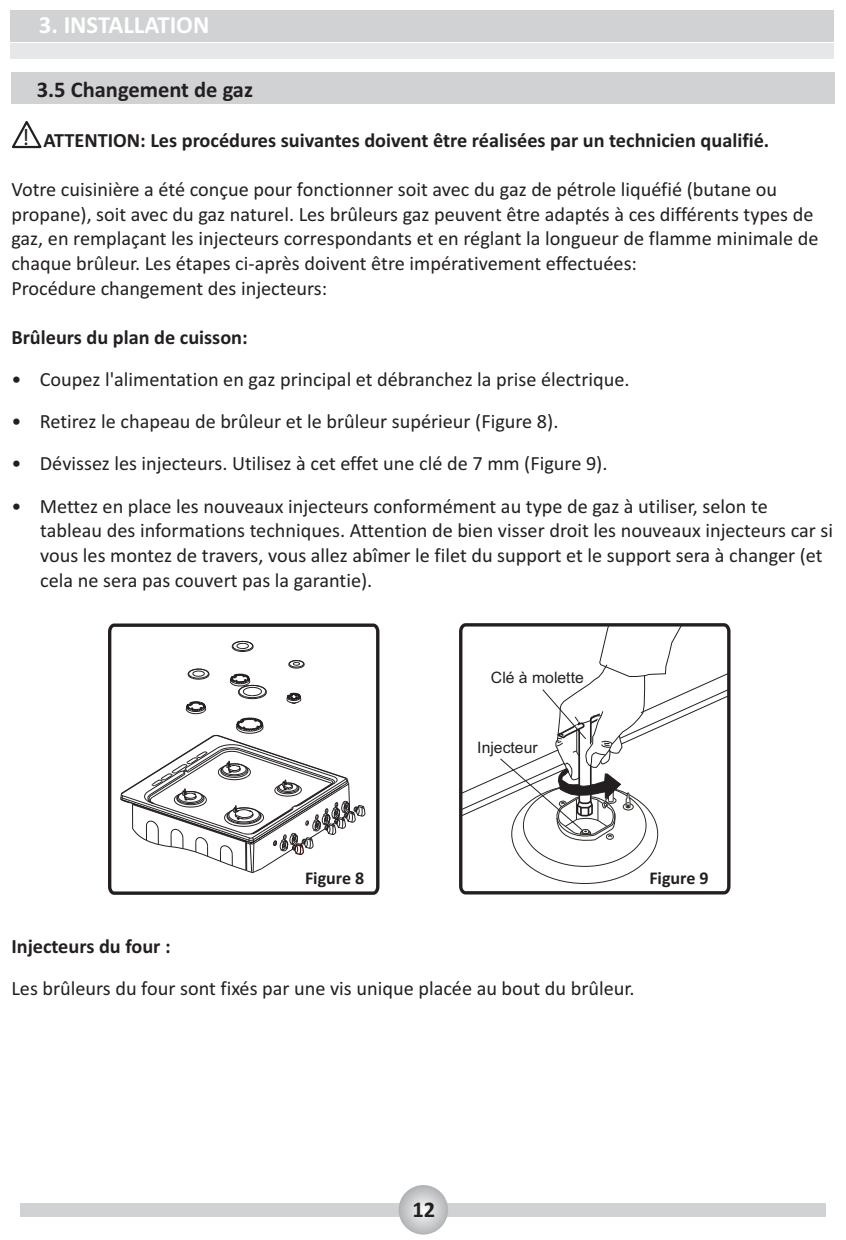
<style>
.page{position:relative;width:846px;height:1240px;background:#fff}
.page>*{position:absolute;margin:0;border:0;box-sizing:border-box;transform-origin:0 0}
.t1{font:700 24.75px "Calibri";color:#fff}
.t2{font:23.85px "Calibri";color:#231f20}
.t3{font:700 22.5px "Calibri";color:#231f20}
.t4{font:20.25px/24.8px "Calibri";color:#231f20}
.t5{font:700 20.25px "Calibri";color:#231f20}
.t6{font:700 18px "Calibri";color:#231f20}
.t7{font:15.75px "Arial";color:#231f20}
</style>
<div class="page">
<div style="left:10px;top:10px;width:823px;height:32px;background:#d1d2d4"></div>
<div style="left:11px;top:72px;width:823px;height:32px;background:#d1d2d4"></div>
<div style="left:10px;top:43px;width:824px;height:16px;background:#e6e7e9"></div>
<div style="left:21px;top:1202px;width:804px;height:14px;background:#d1d2d4"></div>
<svg style="left:398px;top:1185px;width:50px;height:49px"></svg>
<svg style="left:12px;top:121px;width:30px;height:28px"></svg>
<svg style="left:459px;top:626px;width:271px;height:268px"></svg>
<svg style="left:460px;top:623px;width:269px;height:261px"></svg>
<svg style="left:108px;top:623px;width:271px;height:272px"></svg>
<svg style="left:232px;top:641px;width:22px;height:11px"></svg>
<svg style="left:120px;top:660px;width:245px;height:213px"></svg>
<p class="t1" style="left:39px;top:14px;width:172px">3. INSTALLATION</p>
<p class="t3" style="left:37px;top:80px;width:218px">3.5 Changement de gaz</p>
<p class="t5" style="left:43px;top:131px;width:727px">ATTENTION: Les procédures suivantes doivent être réalisées par un technicien qualifié.</p>
<p class="t4" style="left:11px;top:179px;width:808px">Votre cuisinière a été conçue pour fonctionner soit avec du gaz de pétrole liquéfié (butane ou propane), soit avec du gaz naturel. Les brûleurs gaz peuvent être adaptés à ces différents types de gaz, en remplaçant les injecteurs correspondants et en réglant la longueur de flamme minimale de chaque brûleur. Les étapes ci-après doivent être impérativement effectuées:<br>Procédure changement des injecteurs:</p>
<p class="t5" style="left:11px;top:329px;width:238px">Brûleurs du plan de cuisson:</p>
<p class="t4" style="left:11px;top:369px;width:619px">• Coupez l'alimentation en gaz principal et débranchez la prise électrique.</p>
<p class="t4" style="left:11px;top:411px;width:548px">• Retirez le chapeau de brûleur et le brûleur supérieur (Figure 8).</p>
<p class="t4" style="left:11px;top:453px;width:597px">• Dévissez les injecteurs. Utilisez à cet effet une clé de 7 mm (Figure 9).</p>
<p class="t4" style="left:40px;top:495px;width:794px;text-indent:-29px">• Mettez en place les nouveaux injecteurs conformément au type de gaz à utiliser, selon te tableau des informations techniques. Attention de bien visser droit les nouveaux injecteurs car si vous les montez de travers, vous allez abîmer le filet du support et le support sera à changer (et cela ne sera pas couvert pas la garantie).</p>
<p class="t2" style="left:22px;top:127px;width:9px">!</p>
<p class="t7" style="left:491px;top:671px;width:94px">Clé à molette</p>
<p class="t7" style="left:477px;top:741px;width:62px">Injecteur</p>
<p class="t6" style="left:305px;top:871px;width:61px">Figure 8</p>
<p class="t6" style="left:649px;top:870px;width:61px">Figure 9</p>
<p class="t5" style="left:11px;top:938px;width:161px">Injecteurs du four :</p>
<p class="t4" style="left:11px;top:978px;width:624px">Les brûleurs du four sont fixés par une vis unique placée au bout du brûleur.</p>
<p class="t3" style="left:412px;top:1200px;width:24px">12</p>
</div>
